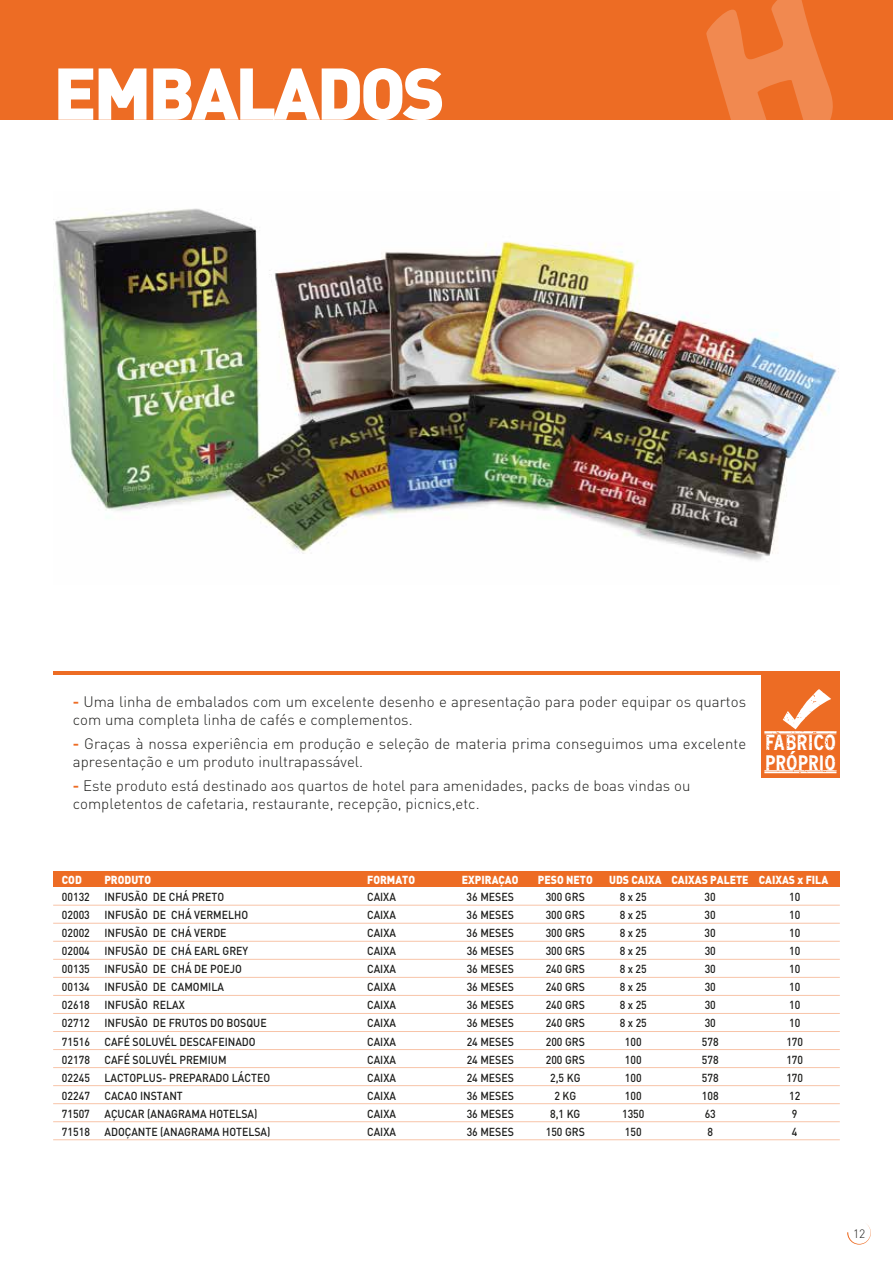
<style>
.page{position:relative;width:893px;height:1263px;background:#fff}
.page>*{position:absolute;margin:0;border:0;box-sizing:border-box;transform-origin:0 0}
.t1{font:900 72px "DINOT";letter-spacing:-.05em;color:#fff}
.t2{font:700 condensed 21.9px "Interstate";color:#fff}
.t3{font:700 condensed 21px "Interstate";color:#fff}
.t4{font:300 15px/18px "DINOT";color:#1d1d1b}
.t5{font:300 12px "DINOT";color:#1d1d1b}
.t6{font:500 11.55px "DINOT";color:#1d1d1b;scale:.91 1}
.t7{font:900 11.55px "DINOT";color:#fff;scale:.91 1}
.s1{font-weight:700;color:#ed6c24}
</style>
<div class="page">
<div style="left:0;top:0;width:893px;height:119px;background:#ed6c24"></div>
<svg style="left:706px;top:0;width:127px;height:119px"></svg>
<img style="left:53px;top:208px;width:786px;height:353px">
<hr style="left:53px;top:905px;width:787px;height:1px;background:#f8c4a8">
<hr style="left:53px;top:923px;width:787px;height:1px;background:#f8c4a8">
<hr style="left:53px;top:941px;width:787px;height:1px;background:#f8c4a8">
<hr style="left:53px;top:959px;width:787px;height:1px;background:#f8c4a8">
<hr style="left:53px;top:995px;width:787px;height:1px;background:#f8c4a8">
<hr style="left:53px;top:977px;width:787px;height:1px;background:#f8c4a8">
<hr style="left:53px;top:1013px;width:787px;height:1px;background:#f8c4a8">
<hr style="left:53px;top:1031px;width:787px;height:1px;background:#f8c4a8">
<hr style="left:53px;top:1049px;width:787px;height:1px;background:#f8c4a8">
<hr style="left:53px;top:1067px;width:787px;height:1px;background:#f8c4a8">
<hr style="left:53px;top:1085px;width:787px;height:1px;background:#f8c4a8">
<hr style="left:53px;top:1103px;width:787px;height:1px;background:#f8c4a8">
<hr style="left:53px;top:1121px;width:787px;height:1px;background:#f8c4a8">
<hr style="left:53px;top:1139px;width:787px;height:1px;background:#f8c4a8">
<div style="left:53px;top:871px;width:787px;height:16px;background:#ed6c24"></div>
<div style="left:761px;top:672px;width:79px;height:105px;background:#ed6c24"></div>
<svg style="left:764px;top:689px;width:73px;height:85px"></svg>
<hr style="left:53px;top:672px;width:787px;height:3px;background:#ed6c24">
<svg style="left:847px;top:1224px;width:24px;height:20px"></svg>
<h1 class="t1" style="left:53px;top:45px;width:393px">EMBALADOS</h1>
<p class="t4" style="left:73px;top:692px;width:675px"><span class="s1">-</span> Uma linha de embalados com um excelente desenho e apresentação para poder equipar os quartos com uma completa linha de cafés e complementos.</p>
<p class="t4" style="left:73px;top:734px;width:675px"><span class="s1">-</span> Graças à nossa experiência em produção e seleção de materia prima conseguimos uma excelente apresentação e um produto inultrapassável.</p>
<p class="t4" style="left:73px;top:776px;width:619px"><span class="s1">-</span> Este produto está destinado aos quartos de hotel para amenidades, packs de boas vindas ou completentos de cafetaria, restaurante, recepção, picnics,etc.</p>
<h2 class="t2" style="left:765px;top:730px;width:72px">FABRICO</h2>
<h3 class="t3" style="left:765px;top:751px;width:72px">PRÓPRIO</h3>
<p class="t7" style="left:62px;top:872px;width:23px">COD</p>
<p class="t7" style="left:104px;top:872px;width:53px">PRODUTO</p>
<p class="t7" style="left:367px;top:872px;width:54px">FORMATO</p>
<p class="t7" style="left:462px;top:872px;width:64px">EXPIRAÇAO</p>
<p class="t7" style="left:538px;top:872px;width:62px">PESO NETO</p>
<p class="t7" style="left:609px;top:872px;width:242px">UDS CAIXA CAIXAS PALETE CAIXAS x FILA</p>
<p class="t6" style="left:62px;top:889px;width:32px">00132</p>
<p class="t6" style="left:104px;top:889px;width:133px">INFUSÃO DE CHÁ PRETO</p>
<p class="t6" style="left:367px;top:889px;width:33px">CAIXA</p>
<p class="t6" style="left:467px;top:889px;width:53px">36 MESES</p>
<p class="t6" style="left:546px;top:889px;width:45px">300 GRS</p>
<p class="t6" style="left:620px;top:889px;width:31px">8 x 25</p>
<p class="t6" style="left:705px;top:889px;width:14px">30</p>
<p class="t6" style="left:789px;top:889px;width:14px">10</p>
<p class="t6" style="left:62px;top:907px;width:32px">02003</p>
<p class="t6" style="left:104px;top:907px;width:160px">INFUSÃO DE CHÁ VERMELHO</p>
<p class="t6" style="left:367px;top:907px;width:33px">CAIXA</p>
<p class="t6" style="left:467px;top:907px;width:53px">36 MESES</p>
<p class="t6" style="left:546px;top:907px;width:45px">300 GRS</p>
<p class="t6" style="left:620px;top:907px;width:31px">8 x 25</p>
<p class="t6" style="left:705px;top:907px;width:14px">30</p>
<p class="t6" style="left:789px;top:907px;width:14px">10</p>
<p class="t6" style="left:62px;top:925px;width:32px">02002</p>
<p class="t6" style="left:104px;top:925px;width:136px">INFUSÃO DE CHÁ VERDE</p>
<p class="t6" style="left:367px;top:925px;width:33px">CAIXA</p>
<p class="t6" style="left:467px;top:925px;width:53px">36 MESES</p>
<p class="t6" style="left:546px;top:925px;width:45px">300 GRS</p>
<p class="t6" style="left:620px;top:925px;width:31px">8 x 25</p>
<p class="t6" style="left:705px;top:925px;width:14px">30</p>
<p class="t6" style="left:789px;top:925px;width:14px">10</p>
<p class="t6" style="left:62px;top:943px;width:32px">02004</p>
<p class="t6" style="left:104px;top:943px;width:160px">INFUSÃO DE CHÁ EARL GREY</p>
<p class="t6" style="left:367px;top:943px;width:33px">CAIXA</p>
<p class="t6" style="left:467px;top:943px;width:53px">36 MESES</p>
<p class="t6" style="left:546px;top:943px;width:45px">300 GRS</p>
<p class="t6" style="left:620px;top:943px;width:31px">8 x 25</p>
<p class="t6" style="left:705px;top:943px;width:14px">30</p>
<p class="t6" style="left:789px;top:943px;width:14px">10</p>
<p class="t6" style="left:62px;top:961px;width:32px">00135</p>
<p class="t6" style="left:104px;top:961px;width:153px">INFUSÃO DE CHÁ DE POEJO</p>
<p class="t6" style="left:367px;top:961px;width:33px">CAIXA</p>
<p class="t6" style="left:467px;top:961px;width:53px">36 MESES</p>
<p class="t6" style="left:546px;top:961px;width:45px">240 GRS</p>
<p class="t6" style="left:620px;top:961px;width:31px">8 x 25</p>
<p class="t6" style="left:705px;top:961px;width:14px">30</p>
<p class="t6" style="left:789px;top:961px;width:14px">10</p>
<p class="t6" style="left:62px;top:979px;width:32px">00134</p>
<p class="t6" style="left:104px;top:979px;width:133px">INFUSÃO DE CAMOMILA</p>
<p class="t6" style="left:367px;top:979px;width:33px">CAIXA</p>
<p class="t6" style="left:467px;top:979px;width:53px">36 MESES</p>
<p class="t6" style="left:546px;top:979px;width:45px">240 GRS</p>
<p class="t6" style="left:620px;top:979px;width:31px">8 x 25</p>
<p class="t6" style="left:705px;top:979px;width:14px">30</p>
<p class="t6" style="left:789px;top:979px;width:14px">10</p>
<p class="t6" style="left:62px;top:997px;width:32px">02618</p>
<p class="t6" style="left:104px;top:997px;width:90px">INFUSÃO RELAX</p>
<p class="t6" style="left:367px;top:997px;width:33px">CAIXA</p>
<p class="t6" style="left:467px;top:997px;width:53px">36 MESES</p>
<p class="t6" style="left:546px;top:997px;width:45px">240 GRS</p>
<p class="t6" style="left:620px;top:997px;width:31px">8 x 25</p>
<p class="t6" style="left:705px;top:997px;width:14px">30</p>
<p class="t6" style="left:789px;top:997px;width:14px">10</p>
<p class="t6" style="left:62px;top:1015px;width:32px">02712</p>
<p class="t6" style="left:104px;top:1015px;width:180px">INFUSÃO DE FRUTOS DO BOSQUE</p>
<p class="t6" style="left:367px;top:1015px;width:33px">CAIXA</p>
<p class="t6" style="left:467px;top:1015px;width:53px">36 MESES</p>
<p class="t6" style="left:546px;top:1015px;width:45px">240 GRS</p>
<p class="t6" style="left:620px;top:1015px;width:31px">8 x 25</p>
<p class="t6" style="left:705px;top:1015px;width:14px">30</p>
<p class="t6" style="left:789px;top:1015px;width:14px">10</p>
<p class="t6" style="left:62px;top:1033px;width:32px">71516</p>
<p class="t6" style="left:104px;top:1033px;width:168px">CAFÉ SOLUVÉL DESCAFEINADO</p>
<p class="t6" style="left:367px;top:1033px;width:33px">CAIXA</p>
<p class="t6" style="left:467px;top:1033px;width:53px">24 MESES</p>
<p class="t6" style="left:546px;top:1033px;width:45px">200 GRS</p>
<p class="t6" style="left:625px;top:1033px;width:20px">100</p>
<p class="t6" style="left:702px;top:1033px;width:20px">578</p>
<p class="t6" style="left:786px;top:1033px;width:20px">170</p>
<p class="t6" style="left:62px;top:1051px;width:32px">02178</p>
<p class="t6" style="left:104px;top:1051px;width:136px">CAFÉ SOLUVÉL PREMIUM</p>
<p class="t6" style="left:367px;top:1051px;width:33px">CAIXA</p>
<p class="t6" style="left:467px;top:1051px;width:53px">24 MESES</p>
<p class="t6" style="left:546px;top:1051px;width:45px">200 GRS</p>
<p class="t6" style="left:625px;top:1051px;width:20px">100</p>
<p class="t6" style="left:702px;top:1051px;width:20px">578</p>
<p class="t6" style="left:786px;top:1051px;width:20px">170</p>
<p class="t6" style="left:62px;top:1069px;width:32px">02245</p>
<p class="t6" style="left:104px;top:1069px;width:184px">LACTOPLUS- PREPARADO LÁCTEO</p>
<p class="t6" style="left:367px;top:1069px;width:33px">CAIXA</p>
<p class="t6" style="left:467px;top:1069px;width:53px">24 MESES</p>
<p class="t6" style="left:550px;top:1069px;width:35px">2,5 KG</p>
<p class="t6" style="left:625px;top:1069px;width:20px">100</p>
<p class="t6" style="left:702px;top:1069px;width:20px">578</p>
<p class="t6" style="left:786px;top:1069px;width:20px">170</p>
<p class="t6" style="left:62px;top:1088px;width:32px">02247</p>
<p class="t6" style="left:104px;top:1088px;width:88px">CACAO INSTANT</p>
<p class="t6" style="left:367px;top:1088px;width:33px">CAIXA</p>
<p class="t6" style="left:467px;top:1088px;width:53px">36 MESES</p>
<p class="t6" style="left:554px;top:1088px;width:26px">2 KG</p>
<p class="t6" style="left:625px;top:1088px;width:20px">100</p>
<p class="t6" style="left:702px;top:1088px;width:20px">108</p>
<p class="t6" style="left:789px;top:1088px;width:14px">12</p>
<p class="t6" style="left:62px;top:1106px;width:32px">71507</p>
<p class="t6" style="left:104px;top:1106px;width:170px">AÇUCAR (ANAGRAMA HOTELSA)</p>
<p class="t6" style="left:367px;top:1106px;width:33px">CAIXA</p>
<p class="t6" style="left:467px;top:1106px;width:53px">36 MESES</p>
<p class="t6" style="left:550px;top:1106px;width:35px">8,1 KG</p>
<p class="t6" style="left:622px;top:1106px;width:26px">1350</p>
<p class="t6" style="left:705px;top:1106px;width:14px">63</p>
<p class="t6" style="left:792px;top:1106px;width:8px">9</p>
<p class="t6" style="left:62px;top:1124px;width:32px">71518</p>
<p class="t6" style="left:104px;top:1124px;width:184px">ADOÇANTE (ANAGRAMA HOTELSA)</p>
<p class="t6" style="left:367px;top:1124px;width:33px">CAIXA</p>
<p class="t6" style="left:467px;top:1124px;width:53px">36 MESES</p>
<p class="t6" style="left:546px;top:1124px;width:45px">150 GRS</p>
<p class="t6" style="left:625px;top:1124px;width:20px">150</p>
<p class="t6" style="left:707px;top:1124px;width:8px">8</p>
<p class="t6" style="left:792px;top:1124px;width:8px">4</p>
<p class="t5" style="left:853px;top:1225px;width:14px">12</p>
</div>
